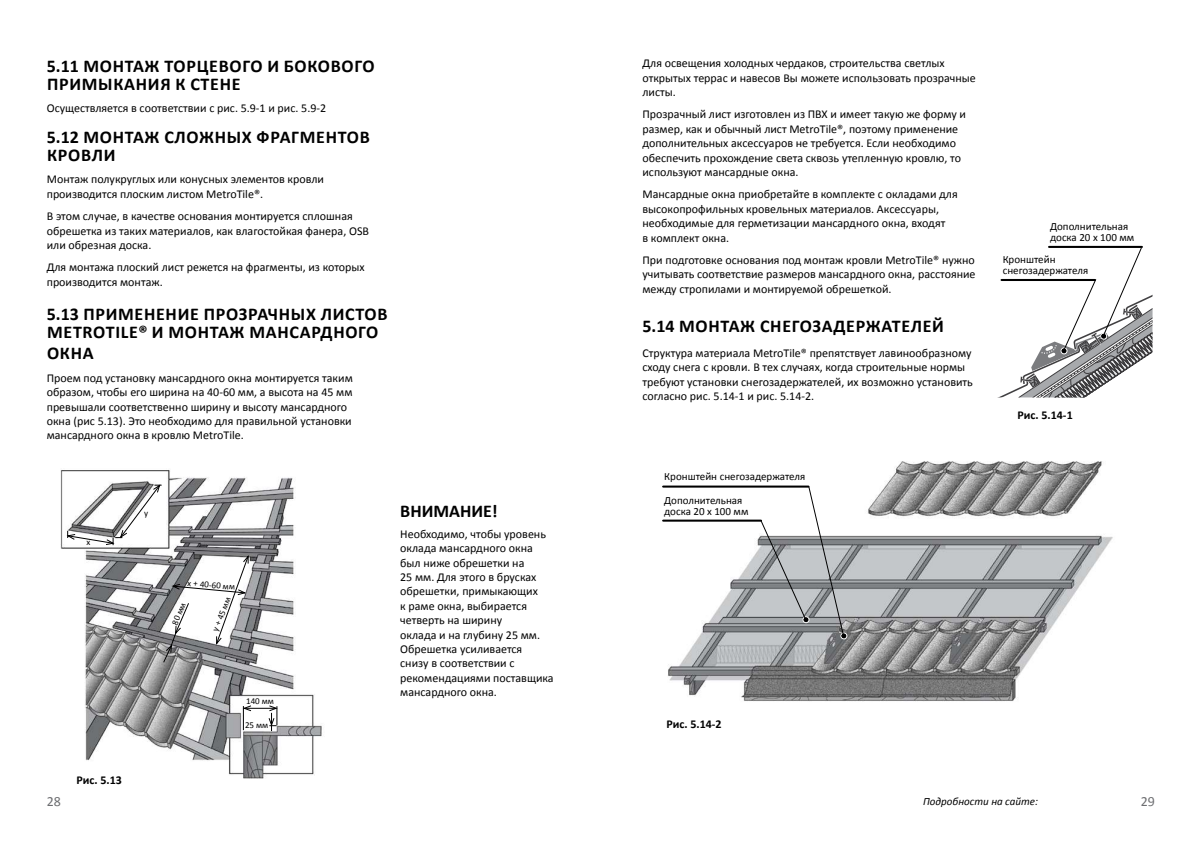
<style>
.page{position:relative;width:1191px;height:842px;background:#fff}
.page>*{position:absolute;margin:0;border:0;box-sizing:border-box;transform-origin:0 0}
.t1{font:700 18px/18px "Calibri";letter-spacing:.04em;color:#000}
.t2{font:700 18px "Calibri";color:#000}
.t3{font:14px "Calibri";color:#6d6e71}
.t4{font:12px/14.4px "Calibri";color:#000}
.t5{font:700 12px "Calibri";color:#000}
.t6{font:11px/11px "Calibri";color:#000}
.t7{font:italic 11px "Calibri";color:#000}
.t8{font:9px "Calibri";color:#000}
</style>
<div class="page">
<img style="left:60px;top:470px;width:262px;height:309px">
<hr style="left:244px;top:708px;width:32px;height:1px;background:#000">
<svg style="left:268px;top:705px;width:10px;height:26px"></svg>
<svg style="left:242px;top:705px;width:10px;height:25px"></svg>
<svg style="left:66px;top:484px;width:96px;height:61px"></svg>
<svg style="left:163px;top:554px;width:86px;height:109px"></svg>
<img style="left:662px;top:461px;width:451px;height:241px">
<hr style="left:662px;top:486px;width:147px;height:2px;background:#000">
<hr style="left:662px;top:520px;width:100px;height:2px;background:#000">
<svg style="left:759px;top:486px;width:88px;height:153px"></svg>
<hr style="left:1048px;top:246px;width:95px;height:2px;background:#000">
<svg style="left:999px;top:247px;width:153px;height:150px"></svg>
<h1 class="t1" style="left:47px;top:57px;width:329px">5.11 МОНТАЖ ТОРЦЕВОГО И БОКОВОГО<br>ПРИМЫКАНИЯ К СТЕНЕ</h1>
<p class="t4" style="left:47px;top:101px;width:281px">Осуществляется в соответствии с рис. 5.9-1 и рис. 5.9-2</p>
<h1 class="t1" style="left:47px;top:128px;width:325px">5.12 МОНТАЖ СЛОЖНЫХ ФРАГМЕНТОВ<br>КРОВЛИ</h1>
<p class="t4" style="left:47px;top:172px;width:279px">Монтаж полукруглых или конусных элементов кровли производится плоским листом MetroTile®.</p>
<p class="t4" style="left:47px;top:209px;width:324px">В этом случае, в качестве основания монтируется сплошная обрешетка из таких материалов, как влагостойкая фанера, OSB или обрезная доска.</p>
<p class="t4" style="left:47px;top:260px;width:319px">Для монтажа плоский лист режется на фрагменты, из которых производится монтаж.</p>
<h1 class="t1" style="left:47px;top:305px;width:342px">5.13 ПРИМЕНЕНИЕ ПРОЗРАЧНЫХ ЛИСТОВ<br>METROTILE® И МОНТАЖ МАНСАРДНОГО</h1>
<h1 class="t1" style="left:47px;top:344px;width:48px">ОКНА</h1>
<p class="t4" style="left:47px;top:371px;width:307px">Проем под установку мансардного окна монтируется таким образом, чтобы его ширина на 40-60 мм, а высота на 45 мм превышали соответственно ширину и высоту мансардного окна (рис 5.13). Это необходимо для правильной установки мансардного окна в кровлю MetroTile.</p>
<p class="t8" style="left:86px;top:537px;width:5px">x</p>
<p class="t8" style="left:144px;top:507px;width:6px">y</p>
<p class="t8" style="left:188px;top:577px;width:49px;rotate:5deg">х + 40-60 мм</p>
<p class="t8" style="left:209px;top:629px;width:37px;rotate:-68deg">y + 45 мм</p>
<p class="t8" style="left:169px;top:622px;width:25px;rotate:-67deg">80 мм</p>
<p class="t5" style="left:77px;top:772px;width:47px">Рис. 5.13</p>
<p class="t8" style="left:246px;top:695px;width:29px">140 мм</p>
<p class="t8" style="left:245px;top:719px;width:25px">25 мм</p>
<h1 class="t2" style="left:400px;top:500px;width:99px">ВНИМАНИЕ!</h1>
<p class="t4" style="left:400px;top:527px;width:155px">Необходимо, чтобы уровень оклада мансардного окна был ниже обрешетки на<br>25 мм. Для этого в брусках обрешетки, примыкающих<br>к раме окна, выбирается четверть на ширину<br>оклада и на глубину 25 мм.<br>Обрешетка усиливается снизу в соответствии с рекомендациями поставщика мансардного окна.</p>
<p class="t4" style="left:642px;top:56px;width:335px">Для освещения холодных чердаков, строительства светлых открытых террас и навесов Вы можете использовать прозрачные листы.</p>
<p class="t4" style="left:642px;top:107px;width:325px">Прозрачный лист изготовлен из ПВХ и имеет такую же форму и размер, как и обычный лист MetroTile®, поэтому применение дополнительных аксессуаров не требуется. Если необходимо обеспечить прохождение света сквозь утепленную кровлю, то используют мансардные окна.</p>
<p class="t4" style="left:642px;top:187px;width:317px">Мансардные окна приобретайте в комплекте с окладами для высокопрофильных кровельных материалов. Аксессуары, необходимые для герметизации мансардного окна, входят<br>в комплект окна.</p>
<p class="t4" style="left:642px;top:253px;width:335px;text-align:justify">При подготовке основания под монтаж кровли MetroTile® нужно учитывать соответствие размеров мансардного окна, расстояние между стропилами и монтируемой обрешеткой.</p>
<h1 class="t1" style="left:642px;top:317px;width:303px">5.14 МОНТАЖ СНЕГОЗАДЕРЖАТЕЛЕЙ</h1>
<p class="t4" style="left:642px;top:346px;width:332px">Структура материала MetroTile® препятствует лавинообразному сходу снега с кровли. В тех случаях, когда строительные нормы требуют установки снегозадержателей, их возможно установить согласно рис. 5.14-1 и рис. 5.14-2.</p>
<p class="t6" style="left:664px;top:465px;width:142px;line-height:23px">Кронштейн снегозадержателя<br>Дополнительная</p>
<p class="t6" style="left:664px;top:505px;width:86px">доска 20 х 100 мм</p>
<p class="t6" style="left:1050px;top:221px;width:86px">Дополнительная доска 20 х 100 мм</p>
<p class="t6" style="left:1002px;top:254px;width:87px">Кронштейн снегозадержателя</p>
<p class="t5" style="left:1017px;top:407px;width:57px">Рис. 5.14-1</p>
<p class="t5" style="left:666px;top:716px;width:57px">Рис. 5.14-2</p>
<p class="t3" style="left:47px;top:792px;width:16px">28</p>
<p class="t7" style="left:923px;top:794px;width:117px">Подробности на сайте:</p>
<p class="t3" style="left:1140px;top:792px;width:16px">29</p>
</div>
